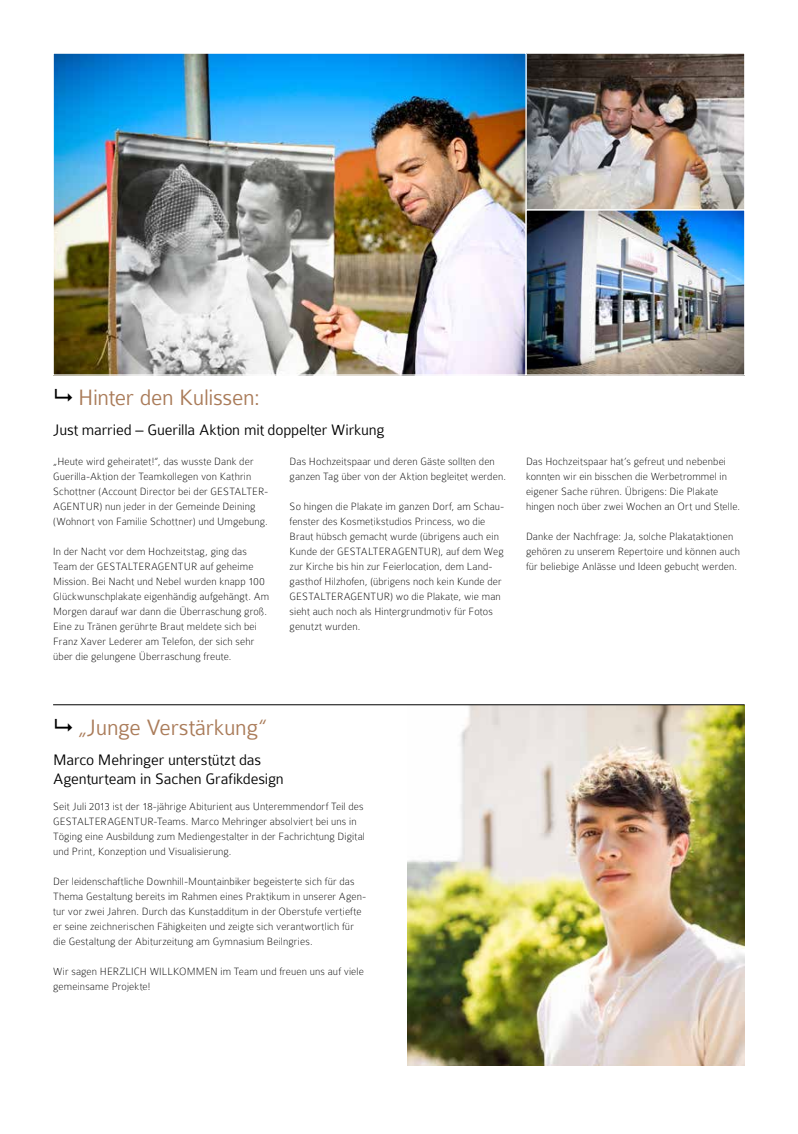
<style>
.page{position:relative;width:798px;height:1134px;background:#fff}
.page>*{position:absolute;margin:0;border:0;box-sizing:border-box;transform-origin:0 0}
.t1{font:300 23.75px "Colaborate";letter-spacing:-.015em;color:#aa7c5a}
.t2{font:300 16.25px/18.8px "Colaborate";letter-spacing:-.01em;color:#000}
.t3{font:100 11.25px/15px "Colaborate";letter-spacing:.01em;color:#000}
</style>
<div class="page">
<img style="left:55px;top:55px;width:688px;height:319px">
<div style="left:525px;top:53px;width:220px;height:158px;border:1px solid #fff"></div>
<div style="left:525px;top:209px;width:220px;height:167px;border:1px solid #fff"></div>
<img style="left:407px;top:705px;width:337px;height:360px">
<hr style="left:53px;top:704px;width:691px;height:1px;background:#000">
<h1 class="t1" style="left:78px;top:385px;width:183px">Hinter den Kulissen:</h1>
<h2 class="t2" style="left:53px;top:421px;width:333px">Just married – Guerilla Aktion mit doppelter Wirkung</h2>
<p class="t3" style="left:53px;top:454px;width:216px">„Heute wird geheiratet!“, das wusste Dank der Guerilla-Aktion der Teamkollegen von Kathrin Schottner (Account Director bei der GESTALTER-AGENTUR) nun jeder in der Gemeinde Deining (Wohnort von Familie Schottner) und Umgebung.</p>
<p class="t3" style="left:53px;top:544px;width:217px">In der Nacht vor dem Hochzeitstag, ging das Team der GESTALTERAGENTUR auf geheime Mission. Bei Nacht und Nebel wurden knapp 100<br>Glückwunschplakate eigenhändig aufgehängt. Am Morgen darauf war dann die Überraschung groß.<br>Eine zu Tränen gerührte Braut meldete sich bei Franz Xaver Lederer am Telefon, der sich sehr über die gelungene Überraschung freute.</p>
<p class="t3" style="left:289px;top:454px;width:218px">Das Hochzeitspaar und deren Gäste sollten den ganzen Tag über von der Aktion begleitet werden.</p>
<p class="t3" style="left:289px;top:499px;width:216px">So hingen die Plakate im ganzen Dorf, am Schau&shy;fenster des Kosmetikstudios Princess, wo die Braut hübsch gemacht wurde (übrigens auch ein Kunde der GESTALTERAGENTUR), auf dem Weg zur Kirche bis hin zur Feierlocation, dem Land&shy;gasthof Hilzhofen, (übrigens noch kein Kunde der GESTALTERAGENTUR) wo die Plakate, wie man sieht auch noch als Hintergrundmotiv für Fotos genutzt wurden.</p>
<p class="t3" style="left:526px;top:454px;width:215px">Das Hochzeitspaar hat’s gefreut und nebenbei konnten wir ein bisschen die Werbetrommel in eigener Sache rühren. Übrigens: Die Plakate hingen noch über zwei Wochen an Ort und Stelle.</p>
<p class="t3" style="left:526px;top:529px;width:215px">Danke der Nachfrage: Ja, solche Plakataktionen gehören zu unserem Repertoire und können auch für beliebige Anlässe und Ideen gebucht werden.</p>
<h1 class="t1" style="left:78px;top:715px;width:190px">„Junge Verstärkung“</h1>
<h2 class="t2" style="left:53px;top:751px;width:232px">M arco M ehringer unterstützt das<br>Agenturteam in Sachen Grafikdesign</h2>
<p class="t3" style="left:53px;top:799px;width:313px">Seit Juli 2013 ist der 18-jährige Abiturient aus Unteremmendorf Teil des GESTALTERAGENTUR-Teams. Marco Mehringer absolviert bei uns in Töging eine Ausbildung zum Mediengestalter in der Fachrichtung Digital und Print, Konzeption und Visualisierung.</p>
<p class="t3" style="left:53px;top:874px;width:314px">Der leidenschaftliche Downhill-Mountainbiker begeisterte sich für das Thema Gestaltung bereits im Rahmen eines Praktikum in unserer Agen&shy;tur vor zwei Jahren. Durch das Kunstadditum in der Oberstufe vertiefte er seine zeichnerischen Fähigkeiten und zeigte sich verantwortlich für die Gestaltung der Abiturzeitung am Gymnasium Beilngries.</p>
<p class="t3" style="left:53px;top:964px;width:54px">Wir sagen herzlich</p>
<p class="t3" style="left:150px;top:964px;width:8px">willkommen</p>
<p class="t3" style="left:220px;top:964px;width:145px">im Team und freuen uns auf viele</p>
<p class="t3" style="left:53px;top:979px;width:99px">gemeinsame Projekte!</p>
</div>
